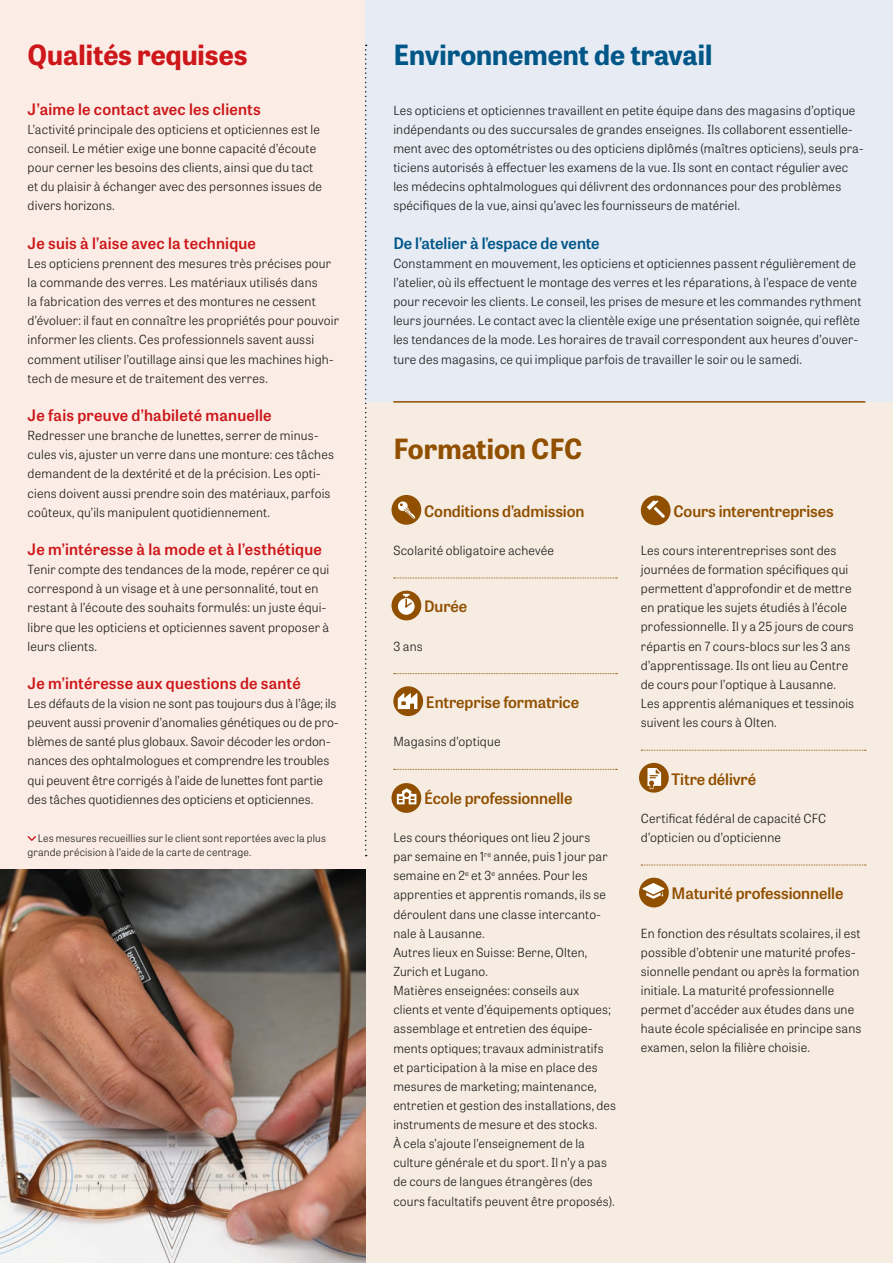
<style>
.page{position:relative;width:893px;height:1263px;background:#fff}
.page>*{position:absolute;margin:0;border:0;box-sizing:border-box;transform-origin:0 0}
.t1{font:700 27.75px "Tablet Gothic";color:#005687}
.t2{font:700 27.75px "Tablet Gothic";color:#cd171a}
.t3{font:700 27.75px "Tablet Gothic";color:#914f00}
.t4{font:600 15.75px "Tablet Gothic";letter-spacing:.015em;color:#cd171a}
.t5{font:600 15.75px "Tablet Gothic";letter-spacing:-.005em;color:#914f00}
.t6{font:600 15.75px "Tablet Gothic";color:#005687}
.t7{font:300 12.6px/19.2px "Tablet Gothic";letter-spacing:.015em;color:#1d1d1b}
.t8{font:300 12.45px/19.2px "Tablet Gothic";letter-spacing:.015em;color:#1d1d1b}
.t9{font:300 10.5px/14.4px "Tablet Gothic";letter-spacing:.015em;color:#1d1d1b}
</style>
<div class="page">
<div style="left:366px;top:402px;width:527px;height:861px;background:#f6ece2"></div>
<div style="left:0;top:0;width:366px;height:1263px;background:#fbece5"></div>
<div style="left:366px;top:0;width:527px;height:402px;background:#e6ebf4"></div>
<img style="left:0;top:869px;width:366px;height:394px">
<svg style="left:28px;top:836px;width:8px;height:5px"></svg>
<svg style="left:365px;top:45px;width:2px;height:811px"></svg>
<hr style="left:393px;top:401px;width:472px;height:2px;background:#914f00">
<div style="left:391px;top:495px;width:30px;height:30px;background:#914f00;border-radius:50%"></div>
<svg style="left:398px;top:501px;width:17px;height:18px"></svg>
<svg style="left:394px;top:578px;width:223px;height:1px"></svg>
<div style="left:391px;top:591px;width:30px;height:29px;background:#914f00;border-radius:50%"></div>
<svg style="left:398px;top:594px;width:17px;height:21px"></svg>
<svg style="left:394px;top:673px;width:223px;height:1px"></svg>
<svg style="left:394px;top:769px;width:223px;height:1px"></svg>
<svg style="left:393px;top:686px;width:30px;height:30px"></svg>
<svg style="left:398px;top:693px;width:19px;height:16px"></svg>
<svg style="left:391px;top:783px;width:30px;height:30px"></svg>
<svg style="left:397px;top:788px;width:19px;height:16px"></svg>
<svg style="left:641px;top:750px;width:225px;height:1px"></svg>
<svg style="left:641px;top:865px;width:225px;height:1px"></svg>
<div style="left:641px;top:495px;width:30px;height:30px;background:#914f00;border-radius:50%"></div>
<svg style="left:647px;top:500px;width:18px;height:18px"></svg>
<div style="left:639px;top:763px;width:30px;height:30px;background:#914f00;border-radius:50%"></div>
<svg style="left:647px;top:768px;width:14px;height:21px"></svg>
<div style="left:639px;top:878px;width:30px;height:29px;background:#914f00;border-radius:50%"></div>
<svg style="left:642px;top:883px;width:23px;height:16px"></svg>
<h1 class="t2" style="left:28px;top:36px;width:221px">Qualités requises</h1>
<p class="t4" style="left:28px;top:98px;width:235px">J’aime le contact avec les clients</p>
<p class="t7" style="left:28px;top:119px;width:296px">L’activité principale des opticiens et opticiennes est le conseil. Le métier exige une bonne capacité d’écoute pour cerner les besoins des clients, ainsi que du tact et du plaisir à échanger avec des personnes issues de divers horizons.</p>
<p class="t4" style="left:28px;top:232px;width:230px">Je suis à l’aise avec la technique</p>
<p class="t7" style="left:28px;top:253px;width:313px">Les opticiens prennent des mesures très précises pour la commande des verres. Les matériaux utilisés dans<br>la fabrication des verres et des montures ne cessent d’évoluer: il faut en connaître les propriétés pour pouvoir informer les clients. Ces professionnels savent aussi comment utiliser l’outillage ainsi que les machines high&shy;tech de mesure et de traitement des verres.</p>
<p class="t4" style="left:28px;top:404px;width:245px">Je fais preuve d’habileté manuelle</p>
<p class="t7" style="left:28px;top:425px;width:308px">Redresser une branche de lunettes, serrer de minus&shy;cules vis, ajuster un verre dans une monture: ces tâches demandent de la dextérité et de la précision. Les opti&shy;ciens doivent aussi prendre soin des matériaux, parfois coûteux, qu’ils manipulent quotidiennement.</p>
<p class="t4" style="left:28px;top:538px;width:296px">Je m’intéresse à la mode et à l’esthétique</p>
<p class="t7" style="left:28px;top:559px;width:303px">Tenir compte des tendances de la mode, repérer ce qui correspond à un visage et à une personnalité, tout en restant à l’écoute des souhaits formulés: un juste équi&shy;libre que les opticiens et opticiennes savent proposer à leurs clients.</p>
<p class="t4" style="left:28px;top:672px;width:275px">Je m’intéresse aux questions de santé</p>
<p class="t7" style="left:28px;top:693px;width:313px">Les défauts de la vision ne sont pas toujours dus à l’âge; ils peuvent aussi provenir d’anomalies génétiques ou de pro&shy;blèmes de santé plus globaux. Savoir décoder les ordon&shy;nances des ophtalmologues et comprendre les troubles qui peuvent être corrigés à l’aide de lunettes font partie des tâches quotidiennes des opticiens et opticiennes.</p>
<p class="t9" style="left:28px;top:831px;width:300px;text-indent:10px">Les mesures recueillies sur le client sont reportées avec la plus grande précision à l’aide de la carte de centrage.</p>
<h1 class="t1" style="left:393px;top:36px;width:321px">Environnement de travail</h1>
<p class="t7" style="left:393px;top:100px;width:472px">Les opticiens et opticiennes travaillent en petite équipe dans des magasins d’optique indépendants ou des succursales de grandes enseignes. Ils collaborent essentielle&shy;ment avec des optométristes ou des opticiens diplômés (maîtres opticiens), seuls pra&shy;ticiens autorisés à effectuer les examens de la vue. Ils sont en contact régulier avec les médecins ophtalmologues qui délivrent des ordonnances pour des problèmes spécifiques de la vue, ainsi qu’avec les fournisseurs de matériel.</p>
<p class="t6" style="left:393px;top:232px;width:208px">De l’atelier à l’espace de vente</p>
<p class="t7" style="left:393px;top:253px;width:470px">Constamment en mouvement, les opticiens et opticiennes passent régulièrement de l’atelier, où ils effectuent le montage des verres et les réparations, à l’espace de vente pour recevoir les clients. Le conseil, les prises de mesure et les commandes rythment leurs journées. Le contact avec la clientèle exige une présentation soignée, qui reflète les tendances de la mode. Les horaires de travail correspondent aux heures d’ouver&shy;ture des magasins, ce qui implique parfois de travailler le soir ou le samedi.</p>
<h1 class="t3" style="left:393px;top:429px;width:190px">Formation CFC</h1>
<p class="t5" style="left:424px;top:500px;width:162px">Conditions d’admission</p>
<p class="t7" style="left:393px;top:540px;width:162px">Scolarité obligatoire achevée</p>
<p class="t5" style="left:424px;top:595px;width:45px">Durée</p>
<p class="t7" style="left:393px;top:636px;width:31px">3 ans</p>
<p class="t5" style="left:426px;top:691px;width:155px">Entreprise formatrice</p>
<p class="t7" style="left:393px;top:732px;width:109px">Magasins d’optique</p>
<p class="t5" style="left:424px;top:787px;width:150px">École professionnelle</p>
<p class="t8" style="left:393px;top:827px;width:224px">Les cours théoriques ont lieu 2 jours<br>par semaine en 1<sup>re</sup> année, puis 1 jour par semaine en 2<sup>e</sup> et 3<sup>e</sup> années. Pour les apprenties et apprentis romands, ils se déroulent dans une classe intercanto&shy;nale à Lausanne.<br>Autres lieux en Suisse: Berne, Olten, Zurich et Lugano.<br>Matières enseignées: conseils aux clients et vente d’équipements optiques; assemblage et entretien des équipe&shy;ments optiques; travaux administratifs et participation à la mise en place des mesures de marketing; maintenance, entretien et gestion des installations, des instruments de mesure et des stocks.<br>À cela s’ajoute l’enseignement de la culture générale et du sport. Il n’y a pas de cours de langues étrangères (des cours facultatifs peuvent être proposés).</p>
<p class="t5" style="left:673px;top:500px;width:162px">Cours interentreprises</p>
<p class="t7" style="left:641px;top:540px;width:215px">Les cours interentreprises sont des journées de formation spécifiques qui permettent d’approfondir et de mettre en pratique les sujets étudiés à l’école professionnelle. Il y a 25 jours de cours répartis en 7 cours-blocs sur les 3 ans d’apprentissage. Ils ont lieu au Centre de cours pour l’optique à Lausanne.<br>Les apprentis alémaniques et tessinois suivent les cours à Olten.</p>
<p class="t5" style="left:672px;top:768px;width:86px">Titre délivré</p>
<p class="t7" style="left:641px;top:808px;width:187px">Certificat fédéral de capacité CFC d’opticien ou d’opticienne</p>
<p class="t5" style="left:672px;top:882px;width:173px">Maturité professionnelle</p>
<p class="t7" style="left:641px;top:923px;width:222px">En fonction des résultats scolaires, il est possible d’obtenir une maturité profes&shy;sionnelle pendant ou après la formation initiale. La maturité professionnelle permet d’accéder aux études dans une haute école spécialisée en principe sans examen, selon la filière choisie.</p>
</div>
